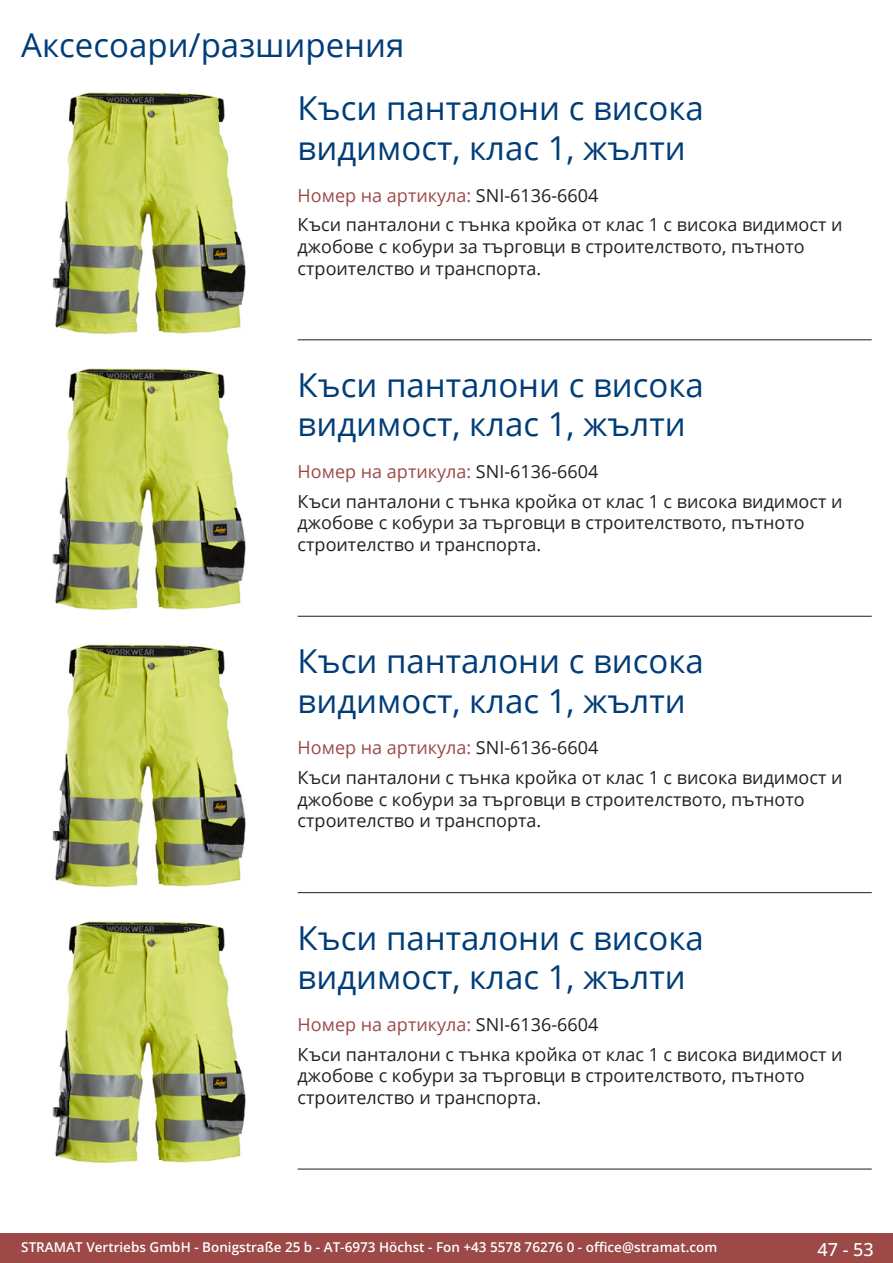
<style>
.page{position:relative;width:893px;height:1263px;background:#fff}
.page>*{position:absolute;margin:0;border:0;box-sizing:border-box;transform-origin:0 0}
.Produkttitel{font:33px/39.6px "Open Sans";color:#003d78}
.RastTitel{font:33px "Open Sans";color:#003d78}
.Beschreibung_Text{font:18px/21.6px "Open Sans";color:#231f20}
.TechDaten_Überschrif{font:18px "Open Sans";color:#9c4948}
.t1{font:500 18px "Open Sans";color:#fff}
.t2{font:600 13.5px "Open Sans";color:#fff}
.s1{color:#231f20}
</style>
<div class="page">
<div style="left:0;top:1233px;width:893px;height:30px;background:#9c4948"></div>
<hr style="left:298px;top:340px;width:574px;height:1px;background:#201d08">
<hr style="left:298px;top:616px;width:574px;height:1px;background:#201d08">
<hr style="left:298px;top:892px;width:574px;height:1px;background:#201d08">
<hr style="left:298px;top:1169px;width:574px;height:1px;background:#201d08">
<img style="left:52px;top:92px;width:194px;height:242px">
<img style="left:52px;top:368px;width:194px;height:242px">
<img style="left:52px;top:644px;width:194px;height:243px">
<img style="left:52px;top:921px;width:194px;height:242px">
<p class="RastTitel" style="left:21px;top:22px;width:385px">Аксесоари/разширения</p>
<p class="Produkttitel" style="left:298px;top:88px;width:408px">Къси панталони с висока видимост, клас 1, жълти</p>
<p class="TechDaten_Überschrif" style="left:298px;top:183px;width:302px">Номер на артикула: <span class="s1">SNI-6136-6604</span></p>
<p class="Beschreibung_Text" style="left:298px;top:214px;width:546px">Къси панталони с тънка кройка от клас 1 с висока видимост и джобове с кобури за търговци в строителството, пътното строителство и транспорта.</p>
<p class="Produkttitel" style="left:298px;top:364px;width:408px">Къси панталони с висока видимост, клас 1, жълти</p>
<p class="TechDaten_Überschrif" style="left:298px;top:459px;width:302px">Номер на артикула: <span class="s1">SNI-6136-6604</span></p>
<p class="Beschreibung_Text" style="left:298px;top:490px;width:546px">Къси панталони с тънка кройка от клас 1 с висока видимост и джобове с кобури за търговци в строителството, пътното строителство и транспорта.</p>
<p class="Produkttitel" style="left:298px;top:640px;width:408px">Къси панталони с висока видимост, клас 1, жълти</p>
<p class="TechDaten_Überschrif" style="left:298px;top:735px;width:302px">Номер на артикула: <span class="s1">SNI-6136-6604</span></p>
<p class="Beschreibung_Text" style="left:298px;top:766px;width:546px">Къси панталони с тънка кройка от клас 1 с висока видимост и джобове с кобури за търговци в строителството, пътното строителство и транспорта.</p>
<p class="Produkttitel" style="left:298px;top:917px;width:408px">Къси панталони с висока видимост, клас 1, жълти</p>
<p class="TechDaten_Überschrif" style="left:298px;top:1012px;width:302px">Номер на артикула: <span class="s1">SNI-6136-6604</span></p>
<p class="Beschreibung_Text" style="left:298px;top:1043px;width:546px">Къси панталони с тънка кройка от клас 1 с висока видимост и джобове с кобури за търговци в строителството, пътното строителство и транспорта.</p>
<p class="t2" style="left:21px;top:1238px;width:698px">STRAMAT Vertriebs GmbH - Bonigstraße 25 b - AT-6973 Höchst - Fon +43 5578 76276 0 - office@stramat.com</p>
<p class="t1" style="left:817px;top:1237px;width:58px">47 - 53</p>
</div>
